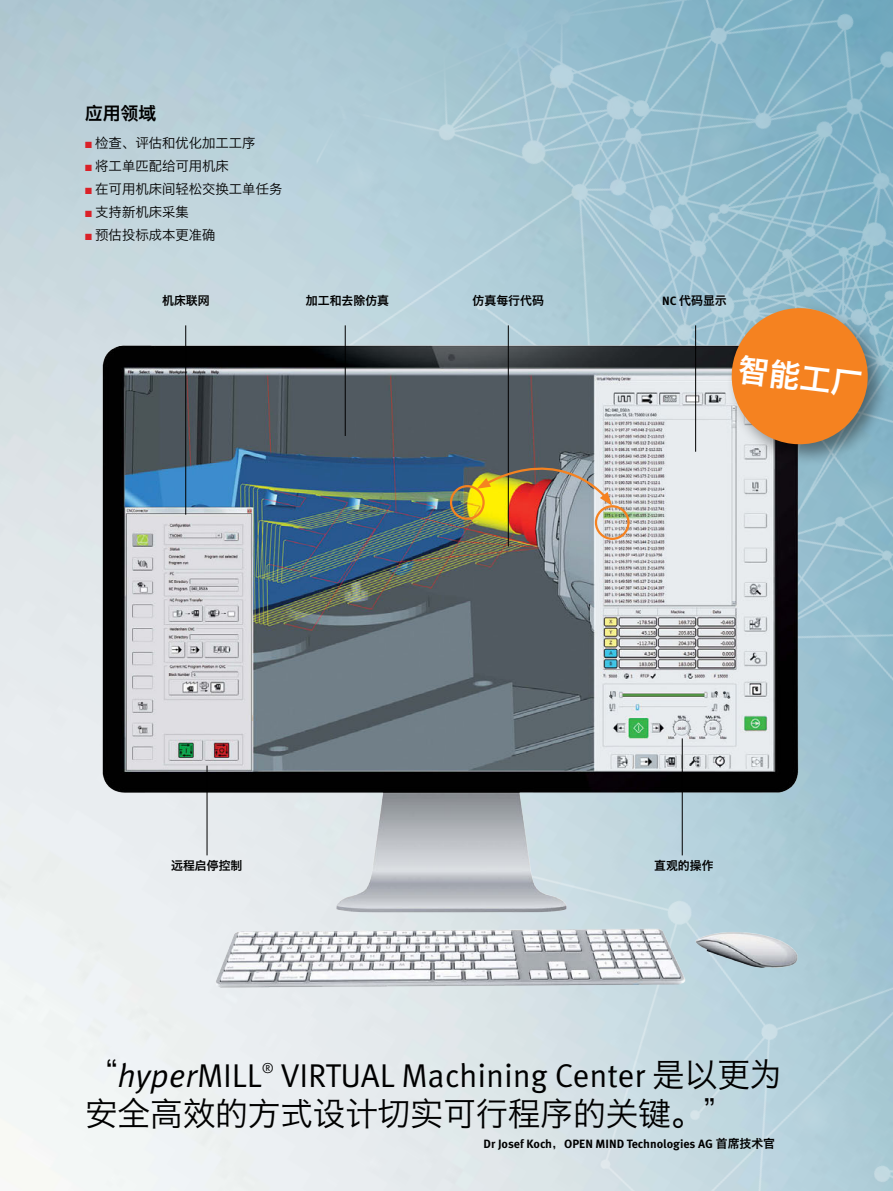
<style>
.page{position:relative;width:893px;height:1191px;background:#fff}
.page>*{position:absolute;margin:0;border:0;box-sizing:border-box;transform-origin:0 0}
.Subhead{font:33px/39px "Hiragino Sans GB W3";letter-spacing:-.005em;color:#000}
.Subhead-2{font:italic 33px "Meta Pro";letter-spacing:-.005em;color:#000}
.Subhead-3{font:31.5px "Hiragino Sans GB W6";color:#fff}
.BU{font:18px "Hiragino Sans GB W6";color:#000}
.Subhead-4{font:13.95px "Meta Pro";color:#000}
.BU-2{font:13.5px "Hiragino Sans GB W3";color:#000}
.BU-3{font:700 12px "Meta Pro";color:#000}
.BU-4{font:12px "Hiragino Sans GB W6";color:#000}
.s1{color:#da2128}
.s2{font-family:"Meta Pro";font-weight:700}
.s3{font-family:"Hiragino Sans GB W3";font-style:normal}
.s4{font-style:normal}
.s5{font-family:"Meta Pro"}
.s6{font-family:"Hiragino Sans GB W6";font-weight:400}
</style>
<div class="page">
<img style="left:0;top:0;width:893px;height:1191px">
<img style="left:55px;top:325px;width:793px;height:692px">
<hr style="left:207px;top:765px;width:1px;height:90px;background:#000">
<hr style="left:682px;top:738px;width:1px;height:117px;background:#000">
<hr style="left:695px;top:325px;width:1px;height:127px;background:#000">
<hr style="left:508px;top:325px;width:1px;height:221px;background:#000">
<hr style="left:345px;top:325px;width:1px;height:111px;background:#000">
<hr style="left:185px;top:325px;width:1px;height:189px;background:#000">
<div style="left:595px;top:505px;width:35px;height:35px;border:2px solid #f58220;border-radius:50%"></div>
<div style="left:450px;top:485px;width:35px;height:35px;border:2px solid #f58220;border-radius:50%"></div>
<img style="left:477px;top:442px;width:135px;height:63px">
<div style="left:726px;top:303px;width:164px;height:164px;background:#000;opacity:.42"></div>
<svg style="left:728px;top:304px;width:144px;height:144px;background:#d78e4d"></svg>
<p class="BU" style="left:85px;top:102px;width:73px">应用领域</p>
<p class="BU-2" style="left:85px;top:134px;width:172px"><span class="s1">■</span> 检查、评估和优化加工工序</p>
<p class="BU-2" style="left:85px;top:157px;width:145px"><span class="s1">■</span> 将工单匹配给可用机床</p>
<p class="BU-2" style="left:85px;top:180px;width:199px"><span class="s1">■</span> 在可用机床间轻松交换工单任务</p>
<p class="BU-2" style="left:85px;top:203px;width:105px"><span class="s1">■</span> 支持新机床采集</p>
<p class="BU-2" style="left:85px;top:226px;width:132px"><span class="s1">■</span> 预估投标成本更准确</p>
<p class="BU-4" style="left:162px;top:293px;width:49px">机床联网</p>
<p class="BU-4" style="left:306px;top:293px;width:85px">加工和去除仿真</p>
<p class="BU-4" style="left:473px;top:293px;width:73px">仿真每行代码</p>
<p class="BU-4" style="left:662px;top:293px;width:66px"><span class="s2">NC</span> 代码显示</p>
<p class="Subhead-3" style="left:741px;top:349px;width:126px;rotate:7deg">智能工厂</p>
<p class="BU-4" style="left:171px;top:858px;width:73px">远程启停控制</p>
<p class="BU-4" style="left:654px;top:858px;width:61px">直观的操作</p>
<p class="Subhead-2" style="left:85px;top:1055px;width:179px"><span class="s3">“</span>hyper<span class="s4">MILL</span></p>
<p class="Subhead-4" style="left:262px;top:1059px;width:14px">®</p>
<p class="Subhead" style="left:85px;top:1054px;width:699px;text-indent:196px"><span class="s5">VIRTUAL Machining Center</span> 是以更为安全高效的方式设计切实可行程序的关键。”</p>
<p class="BU-3" style="left:483px;top:1136px;width:293px">Dr Josef Koch<span class="s6">，</span>OPEN MIND Technologies AG <span class="s6">首席技术官</span></p>
</div>
